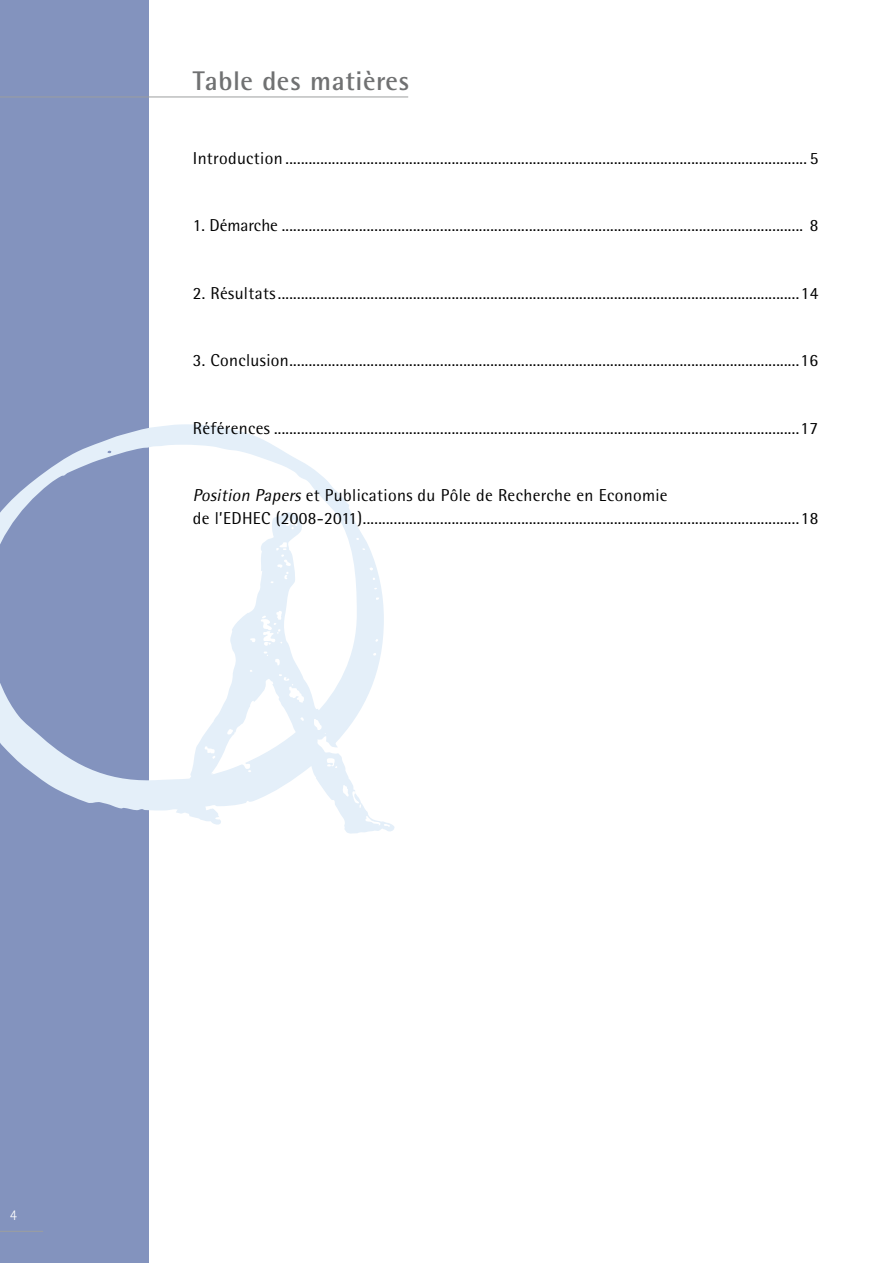
<style>
.page{position:relative;width:893px;height:1263px;background:#fff}
.page>*{position:absolute;margin:0;border:0;box-sizing:border-box;transform-origin:0 0}
.t1{font:700 27px "Rotis Semi Sans";letter-spacing:.02em;color:#707172}
.t2{font:17.25px/22.5px "Rotis Semi Sans";letter-spacing:.02em;color:#000}
.t3{font:17.25px "Rotis Semi Sans";color:#000}
.t4{font:300 15px "Rotis Semi Sans";color:#fff}
.s1{font-style:italic}
</style>
<div class="page">
<div style="left:0;top:0;width:148px;height:1263px;background:#8393be"></div>
<svg style="left:0;top:424px;width:350px;height:387px"></svg>
<svg style="left:176px;top:511px;width:219px;height:323px"></svg>
<hr style="left:0;top:1231px;width:43px;height:1px;background:#9c9e9f">
<hr style="left:0;top:97px;width:408px;height:1px;background:#9c9e9f">
<h1 class="t1" style="left:193px;top:65px;width:218px">Table des matières</h1>
<p class="t2" style="left:193px;top:146px;width:627px">Introduction ....................................................................................................................................... 5</p>
<p class="t3" style="left:193px;top:215px;width:627px">1. Démarche ....................................................................................................................................... 8</p>
<p class="t2" style="left:193px;top:281px;width:627px">2. Résultats.......................................................................................................................................14</p>
<p class="t2" style="left:193px;top:349px;width:622px">3. Conclusion....................................................................................................................................16.</p>
<p class="t2" style="left:193px;top:416px;width:621px">Références ........................................................................................................................................17.</p>
<p class="t2" style="left:193px;top:484px;width:627px"><span class="s1">Position Papers</span> et Publications du Pôle de Recherche en Economie<br>de l’EDHEC (2008-2011).................................................................................................................18</p>
<p class="t4" style="left:10px;top:1206px;width:9px">4</p>
</div>
